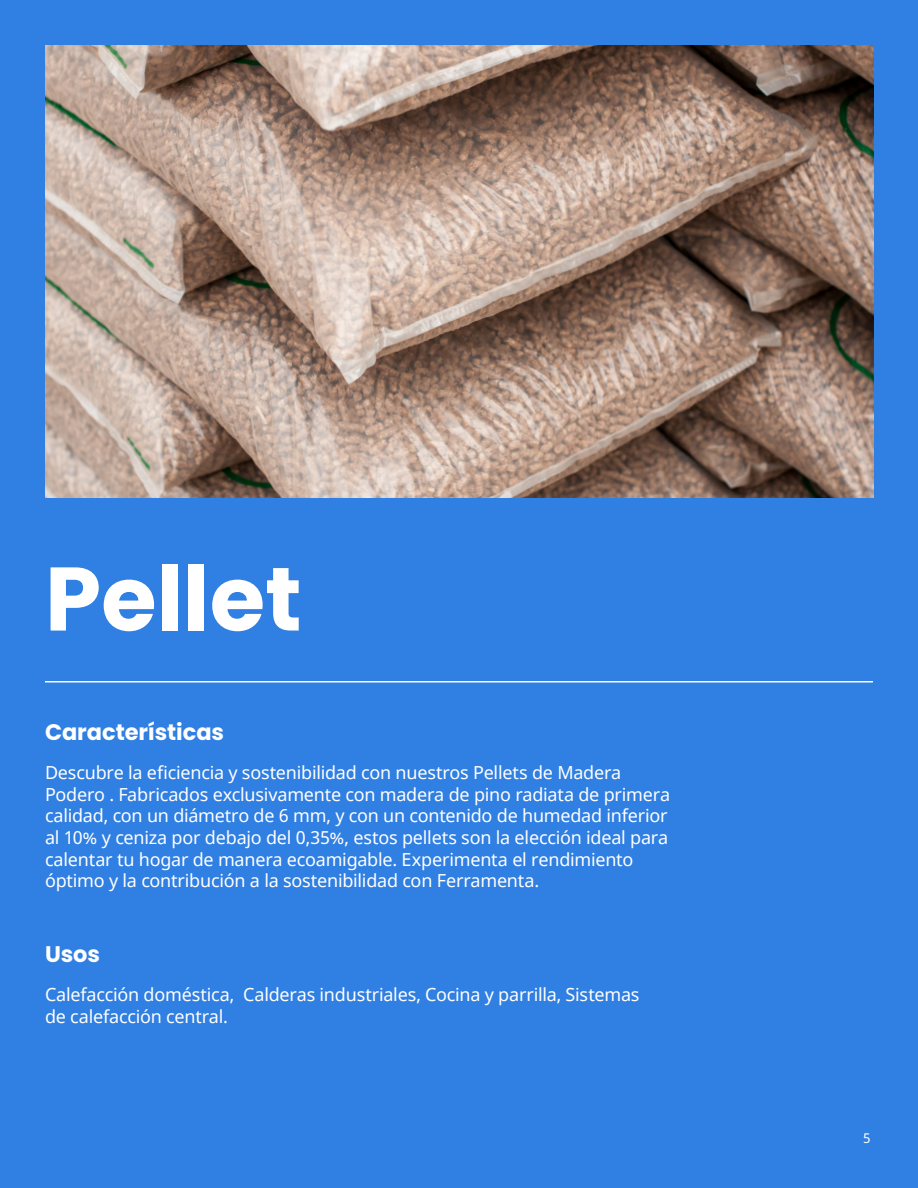
<style>
.page{position:relative;width:918px;height:1188px;background:#307fe2}
.page>*{position:absolute;margin:0;border:0;box-sizing:border-box;transform-origin:0 0}
.Título_3_-_Portadilla{font:700 90px "Poppins";color:#fff}
.Subtítulo_1_-_Índice{font:700 22.5px "Poppins";letter-spacing:-.005em;color:#fff}
.Texto_2_-Portadilla{font:18px/21.6px "Noto Sans";letter-spacing:-.01em;color:#fff}
.t1{font:13.5px "Noto Sans";color:#fff}
</style>
<div class="page">
<img style="left:45px;top:45px;width:828px;height:453px">
<hr style="left:45px;top:681px;width:828px;height:1px;background:#fff">
<p class="Título_3_-_Portadilla" style="left:45px;top:547px;width:258px">Pellet</p>
<p class="Subtítulo_1_-_Índice" style="left:45px;top:719px;width:181px">Características</p>
<p class="Texto_2_-Portadilla" style="left:45px;top:763px;width:627px">Descubre la eficiencia y sostenibilidad con nuestros Pellets de Madera Podero . Fabricados exclusivamente con madera de pino radiata de primera calidad, con un diámetro de 6 mm, y con un contenido de humedad inferior al 10% y ceniza por debajo del 0,35%, estos pellets son la elección ideal para calentar tu hogar de manera ecoamigable. Experimenta el rendimiento óptimo y la contribución a la sostenibilidad con Ferramenta.</p>
<p class="Subtítulo_1_-_Índice" style="left:45px;top:941px;width:56px">Usos</p>
<p class="Texto_2_-Portadilla" style="left:45px;top:985px;width:596px">Calefacción doméstica, Calderas industriales, Cocina y parrilla, Sistemas de calefacción central.</p>
<p class="t1" style="left:863px;top:1129px;width:9px">5</p>
</div>
